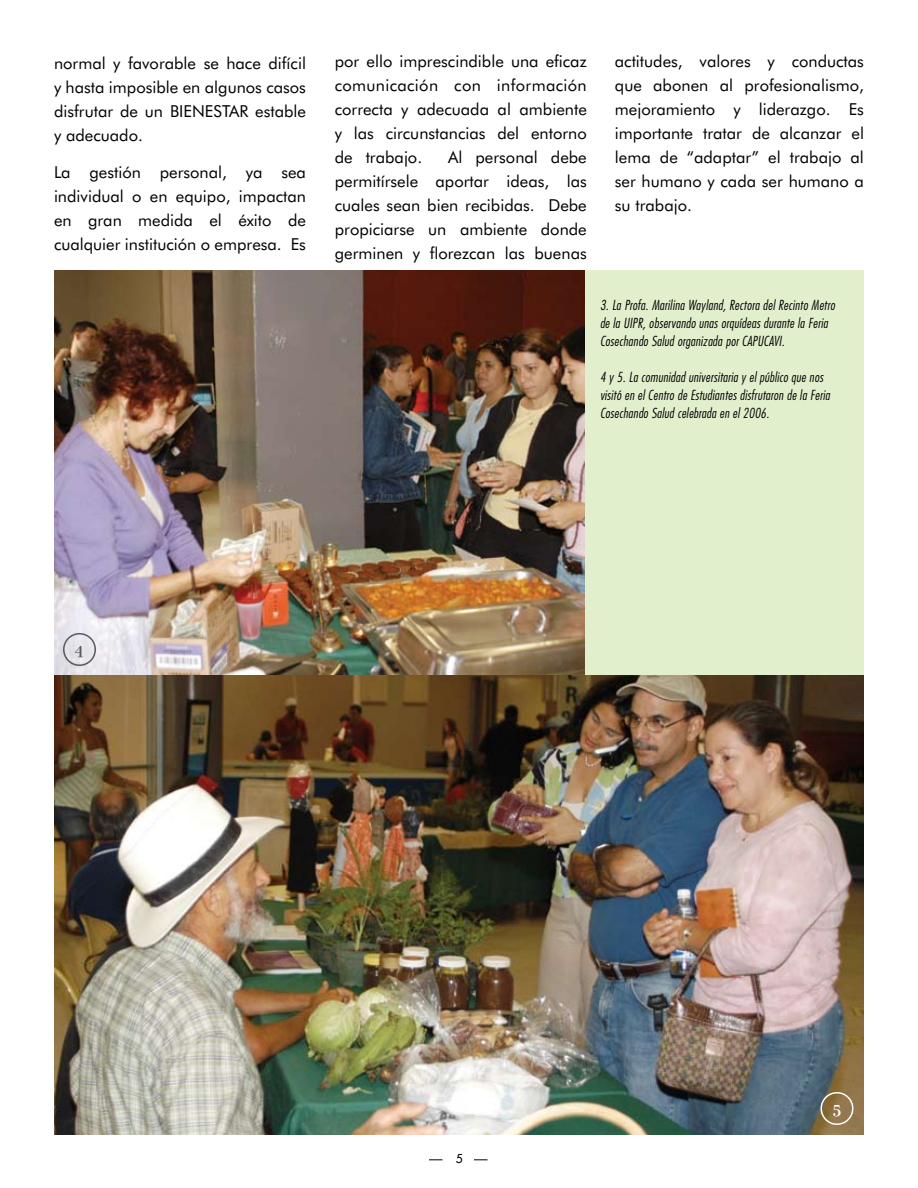
<style>
.page{position:relative;width:918px;height:1188px;background:#fff}
.page>*{position:absolute;margin:0;border:0;box-sizing:border-box;transform-origin:0 0}
.t1{font:18px "Rina";color:#58595b}
.t2{font:18px "Rina";color:#fff}
.t3{font:16.5px/24px "Futura BT";color:#000;text-align:justify}
.t4{font:italic 300 condensed 13.5px/18px "Futura";letter-spacing:.02em;color:#000}
</style>
<div class="page">
<svg style="left:429px;top:1160px;width:13px;height:1px"></svg>
<svg style="left:474px;top:1160px;width:14px;height:1px"></svg>
<div style="left:585px;top:270px;width:279px;height:405px;background:#e2efcd"></div>
<img style="left:54px;top:270px;width:531px;height:405px">
<img style="left:54px;top:675px;width:810px;height:460px">
<div style="left:63px;top:633px;width:33px;height:33px;border:2px solid #58595b;border-radius:50%"></div>
<div style="left:820px;top:1092px;width:34px;height:33px;border:2px solid #fff;border-radius:50%"></div>
<p class="t3" style="left:54px;top:51px;width:254px">normal y favorable se hace difícil y hasta imposible en algunos casos disfrutar de un BIENESTAR estable y adecuado.</p>
<p class="t3" style="left:54px;top:160px;width:254px">La gestión personal, ya sea individual o en equipo, impactan en gran medida el éxito de cualquier institución o empresa. Es</p>
<p class="t3" style="left:335px;top:49px;width:254px">por ello imprescindible una eficaz comunicación con información correcta y adecuada al ambiente y las circunstancias del entorno de trabajo.</p>
<p class="t3" style="left:335px;top:145px;width:254px;text-indent:113px">Al personal debe permitírsele aportar ideas, las cuales sean bien recibidas. Debe propiciarse un ambiente donde germinen y florezcan las buenas</p>
<p class="t3" style="left:615px;top:49px;width:251px">actitudes, valores y conductas que abonen al profesionalismo, mejoramiento y liderazgo. Es importante tratar de alcanzar el lema de “adaptar” el trabajo al ser humano y cada ser humano a su trabajo.</p>
<p class="t4" style="left:600px;top:295px;width:236px">3. La Profa. Marilina Wayland, Rectora del Recinto Metro de la UIPR, observando unas orquídeas durante la Feria<br>Cosechando Salud organizada por CAPUCAVI.</p>
<p class="t4" style="left:600px;top:367px;width:231px">4 y 5. La comunidad universitaria y el público que nos visitó en el Centro de Estudiantes disfrutaron de la Feria<br>Cosechando Salud celebrada en el 2006.</p>
<p class="t1" style="left:75px;top:637px;width:11px">4</p>
<p class="t2" style="left:832px;top:1096px;width:11px">5</p>
</div>
